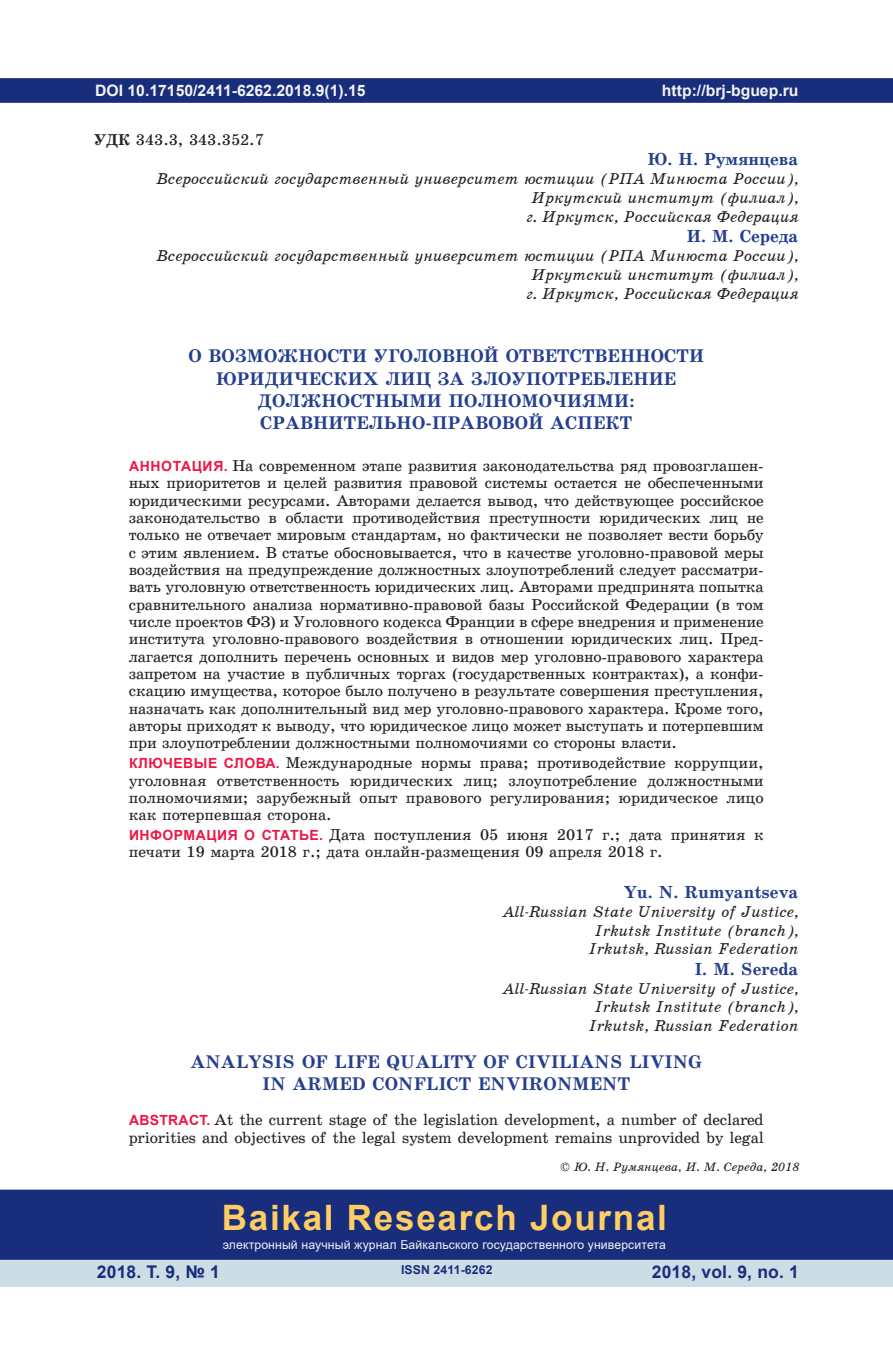
<style>
.page{position:relative;width:893px;height:1360px;background:#fff}
.page>*{position:absolute;margin:0;border:0;box-sizing:border-box;transform-origin:0 0}
.t1{font:700 35px "Arial";letter-spacing:.05em;color:#fecd64}
.t2{font:18.38px/22.2px "School Book C Bold";letter-spacing:.01em;color:#253f8e;text-align:center}
.t3{font:17.5px "School Book C Bold";color:#253f8e}
.t4{font:700 17.5px "Arial";letter-spacing:.01em;color:#182d7c}
.t5{font:15.75px/17.3px "School Book C";letter-spacing:-.01em;color:#231f20;text-align:justify}
.t6{font:15.75px/18.9px "School Book C Italic";color:#231f20;text-align:right}
.t7{font:700 15.75px "Arial";color:#f2f3f4}
.t8{font:12.25px "Arial";letter-spacing:.01em;color:#f2f3f4}
.t9{font:12.25px "School Book C Italic";color:#231f20}
.t10{font:700 12.25px "Arial";letter-spacing:.01em;color:#182d7c}
.s1{font-family:"School Book C Bold"}
.s2{font-family:"Arial";font-weight:700;font-size:14px;color:#ed1845}
</style>
<div class="page">
<div style="left:1px;top:79px;width:891px;height:23px;background:#182d7c"></div>
<div style="left:0;top:78px;width:893px;height:25px;border:2px solid #182d7c"></div>
<div style="left:0;top:1258px;width:893px;height:28px;background:#cddde6"></div>
<div style="left:1px;top:1190px;width:891px;height:68px;background:#182d7c"></div>
<div style="left:0;top:1189px;width:893px;height:70px;border:2px solid #182d7c"></div>
<p class="t7" style="left:95px;top:79px;width:272px">DOI 10.17150/2411-6262.2018.9(1).15</p>
<p class="t5" style="left:94px;top:131px;width:171px"><span class="s1">УДК</span> 343.3, 343.352.7</p>
<p class="t7" style="left:662px;top:79px;width:138px">http://brj-bguep.ru</p>
<p class="t3" style="left:648px;top:150px;width:152px">Ю. Н. Румянцева</p>
<p class="t6" style="left:156px;top:169px;width:644px">Всероссийский государственный университет юстиции (РПА Минюста России),<br>Иркутский институт (филиал),<br>г. Иркутск, Российская Федерация</p>
<p class="t3" style="left:687px;top:227px;width:113px">И. М. Середа</p>
<p class="t6" style="left:156px;top:246px;width:644px">Всероссийский государственный университет юстиции (РПА Минюста России),<br>Иркутский институт (филиал),<br>г. Иркутск, Российская Федерация</p>
<p class="t2" style="left:188px;top:345px;width:517px">О ВОЗМОЖНОСТИ УГОЛОВНОЙ ОТВЕТСТВЕННОСТИ ЮРИДИЧЕСКИХ ЛИЦ ЗА ЗЛОУПОТРЕБЛЕНИЕ ДОЛЖНОСТНЫМИ ПОЛНОМОЧИЯМИ:<br>СРАВНИТЕЛЬНО-ПРАВОВОЙ АСПЕКТ</p>
<p class="t5" style="left:129px;top:457px;width:637px"><span class="s2">АННОТАЦИЯ.</span> На современном этапе развития законодательства ряд провозглашен&shy;ных приоритетов и целей развития правовой системы остается не обеспеченными юридическими ресурсами. Авторами делается вывод, что действующее российское законодательство в области противодействия преступности юридических лиц не только не отвечает мировым стандартам, но фактически не позволяет вести борьбу с этим явлением. В статье обосновывается, что в качестве уголовно-правовой меры воздействия на предупреждение должностных злоупотреблений следует рассматри&shy;вать уголовную ответственность юридических лиц. Авторами предпринята попытка сравнительного анализа нормативно-правовой базы Российской Федерации (в том числе проектов ФЗ) и Уголовного кодекса Франции в сфере внедрения и применение института уголовно-правового воздействия в отношении юридических лиц. Пред&shy;лагается дополнить перечень основных и видов мер уголовно-правового характера запретом на участие в публичных торгах (государственных контрактах), а конфи&shy;скацию имущества, которое было получено в результате совершения преступления, назначать как дополнительный вид мер уголовно-правового характера. Кроме того, авторы приходят к выводу, что юридическое лицо может выступать и потерпевшим при злоупотреблении должностными полномочиями со стороны власти.</p>
<p class="t5" style="left:129px;top:754px;width:636px"><span class="s2">КЛЮЧЕВЫЕ СЛОВА.</span> Международные нормы права; противодействие коррупции, уголовная ответственность юридических лиц; злоупотребление должностными полномочиями; зарубежный опыт правового регулирования; юридическое лицо как потерпевшая сторона.</p>
<p class="t5" style="left:129px;top:826px;width:636px"><span class="s2">ИНФОРМАЦИЯ О СТАТЬЕ.</span> Дата поступления 05 июня 2017 г.; дата принятия к печати 19 марта 2018 г.; дата онлайн-размещения 09 апреля 2018 г.</p>
<p class="t3" style="left:624px;top:882px;width:176px">Yu. N. Rumyantseva</p>
<p class="t6" style="left:504px;top:901px;width:296px">All-Russian State University of Justice,<br>Irkutsk Institute (branch),<br>Irkutsk, Russian Federation</p>
<p class="t3" style="left:695px;top:959px;width:105px">I. M. Sereda</p>
<p class="t6" style="left:504px;top:978px;width:296px">All-Russian State University of Justice,<br>Irkutsk Institute (branch),<br>Irkutsk, Russian Federation</p>
<p class="t2" style="left:190px;top:1050px;width:513px">ANALYSIS OF LIFE QUALITY OF CIVILIANS LIVING<br>IN ARMED CONFLICT ENVIRONMENT</p>
<p class="t5" style="left:129px;top:1111px;width:637px"><span class="s2">ABSTRACT.</span> At the current stage of the legislation development, a number of declared priorities and objectives of the legal system development remains unprovided by legal</p>
<p class="t9" style="left:561px;top:1159px;width:240px">© Ю. Н. Румянцева, И. М. Середа, 2018</p>
<h1 class="t1" style="left:222px;top:1192px;width:447px">Baikal Research Journal</h1>
<p class="t8" style="left:223px;top:1236px;width:445px">электронный научный журнал Байкальского государственного университета</p>
<p class="t4" style="left:97px;top:1259px;width:125px">2018. Т. 9, № 1</p>
<p class="t4" style="left:652px;top:1259px;width:149px">2018, vol. 9, no. 1</p>
<p class="t10" style="left:401px;top:1261px;width:93px">ISSN 2411-6262</p>
</div>
